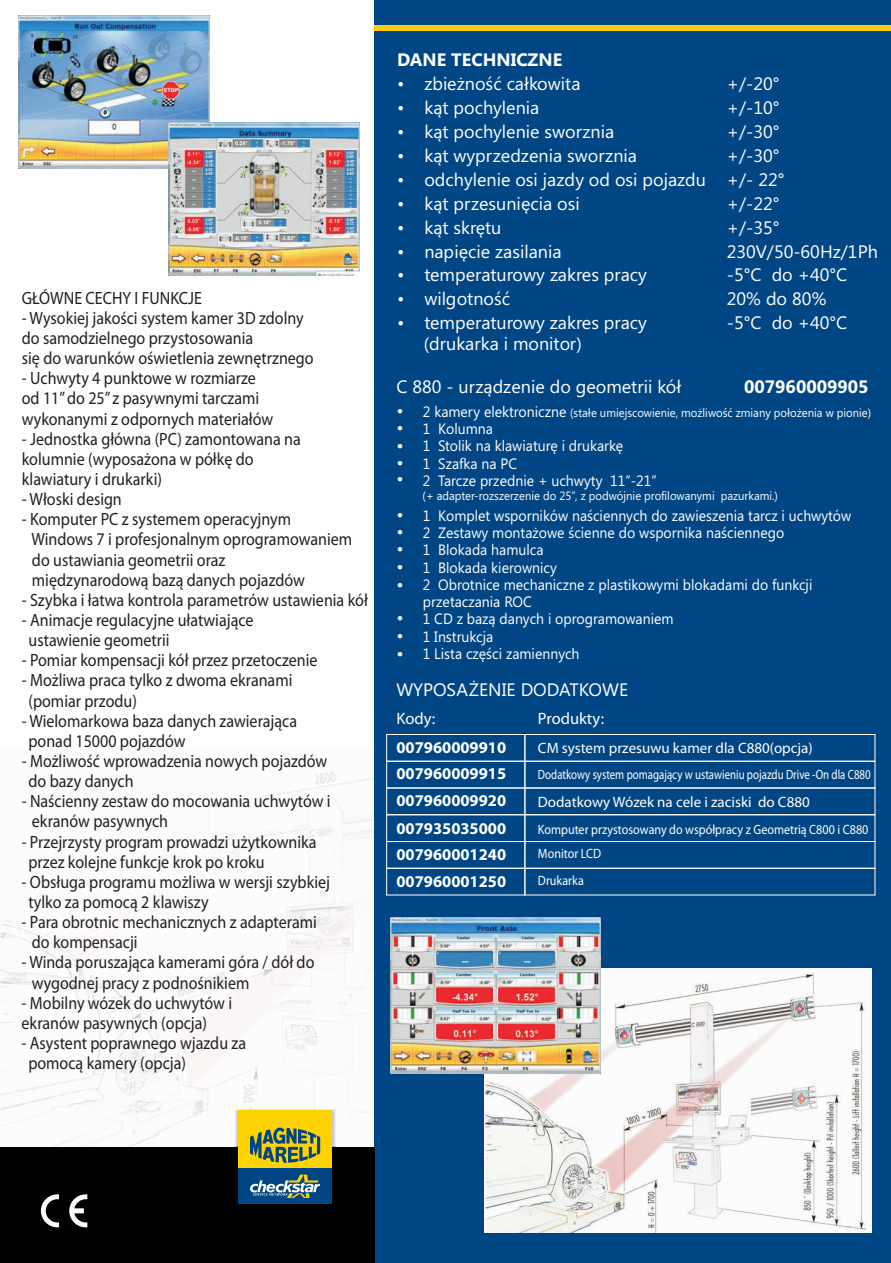
<style>
.page{position:relative;width:891px;height:1263px;background:#fff}
.page>*{position:absolute;margin:0;border:0;box-sizing:border-box;transform-origin:0 0}
.t1{font:18px/18px "Segoe UI";color:#fff}
.t2{font:700 18px "Segoe UI";color:#fff}
.t3{font:17.85px/20.1px "Myriad Pro";color:#231f20;scale:.9 1}
.t4{font:700 16.5px/26.4px "Myriad Pro";color:#fff;text-align:justify}
.t5{font:16.5px "Myriad Pro";color:#fff}
.t6{font:15px/17.2px "Segoe UI";color:#fff;scale:.94 1}
.t7{font:15px "Myriad Pro";color:#fff}
.t8{font:13.5px "Myriad Pro";color:#fff;scale:.89 1}
.t9{font:13.5px "Myriad Pro";color:#fff;scale:.8 1}
.t10{font:12px "Segoe UI";color:#fff;scale:.94 1}
.s1{font-size:15px}
</style>
<div class="page">
<img style="left:0;top:749px;width:375px;height:398px">
<div style="left:375px;top:0;width:516px;height:1263px;background:#004684"></div>
<div style="left:0;top:1147px;width:375px;height:116px;background:#000"></div>
<svg style="left:41px;top:1194px;width:18px;height:33px"></svg>
<svg style="left:69px;top:1194px;width:18px;height:33px"></svg>
<div style="left:375px;top:25px;width:516px;height:6px;background:#feca0a"></div>
<img style="left:235px;top:1110px;width:100px;height:37px">
<div style="left:238px;top:1110px;width:94px;height:59px;background:#fed304"></div>
<div style="left:238px;top:1169px;width:94px;height:35px;background:#004684"></div>
<svg style="left:250px;top:1128px;width:70px;height:35px"></svg>
<svg style="left:250px;top:1175px;width:70px;height:23px"></svg>
<img style="left:18px;top:16px;width:191px;height:153px">
<img style="left:168px;top:122px;width:192px;height:154px">
<div style="left:386px;top:734px;width:139px;height:27px;border:1px solid #fff"></div>
<div style="left:525px;top:734px;width:350px;height:27px;border:1px solid #fff"></div>
<div style="left:386px;top:761px;width:139px;height:27px;border:1px solid #fff"></div>
<div style="left:386px;top:788px;width:139px;height:27px;border:1px solid #fff"></div>
<div style="left:525px;top:761px;width:350px;height:27px;border:1px solid #fff"></div>
<div style="left:525px;top:788px;width:350px;height:27px;border:1px solid #fff"></div>
<img style="left:485px;top:968px;width:386px;height:265px">
<img style="left:391px;top:917px;width:210px;height:157px">
<div style="left:386px;top:841px;width:139px;height:27px;border:1px solid #fff"></div>
<div style="left:525px;top:841px;width:350px;height:27px;border:1px solid #fff"></div>
<div style="left:386px;top:868px;width:139px;height:27px;border:1px solid #fff"></div>
<div style="left:525px;top:868px;width:350px;height:27px;border:1px solid #fff"></div>
<p class="t3" style="left:22px;top:289px;width:202px">GŁÓWNE CECHY I FUNKCJE</p>
<p class="t3" style="left:22px;top:309px;width:326px">- Wysokiej jakości system kamer 3D zdolny do samodzielnego przystosowania<br>się do warunków oświetlenia zewnętrznego</p>
<p class="t3" style="left:22px;top:370px;width:281px">- Uchwyty 4 punktowe w rozmiarze od 11”do 25” z pasywnymi tarczami wykonanymi z odpornych materiałów</p>
<p class="t3" style="left:22px;top:430px;width:312px">- Jednostka główna (PC) zamontowana na kolumnie (wyposażona w półkę do klawiatury i drukarki)</p>
<p class="t3" style="left:22px;top:491px;width:113px">- Włoski design</p>
<p class="t3" style="left:31px;top:511px;width:358px;text-indent:-10px">- Komputer PC z systemem operacyjnym Windows 7 i profesjonalnym oprogramowaniem do ustawiania geometrii oraz<br>międzynarodową bazą danych pojazdów</p>
<p class="t3" style="left:22px;top:591px;width:386px">- Szybka i łatwa kontrola parametrów ustawienia kół</p>
<p class="t3" style="left:29px;top:611px;width:251px;text-indent:-7px">- Animacje regulacyjne ułatwiające ustawienie geometrii</p>
<p class="t3" style="left:22px;top:652px;width:330px">- Pomiar kompensacji kół przez przetoczenie</p>
<p class="t3" style="left:29px;top:672px;width:295px;text-indent:-7px">- Możliwa praca tylko z dwoma ekranami (pomiar przodu)</p>
<p class="t3" style="left:29px;top:712px;width:300px;text-indent:-7px">- Wielomarkowa baza danych zawierająca ponad 15000 pojazdów</p>
<p class="t3" style="left:28px;top:752px;width:334px;text-indent:-7px">- Możliwość wprowadzenia nowych pojazdów do bazy danych</p>
<p class="t3" style="left:32px;top:793px;width:334px;text-indent:-10px">- Naścienny zestaw do mocowania uchwytów i ekranów pasywnych</p>
<p class="t3" style="left:28px;top:833px;width:322px;text-indent:-7px">- Przejrzysty program prowadzi użytkownika przez kolejne funkcje krok po kroku</p>
<p class="t3" style="left:28px;top:873px;width:337px;text-indent:-7px">- Obsługa programu możliwa w wersji szybkiej tylko za pomocą 2 klawiszy</p>
<p class="t3" style="left:32px;top:914px;width:318px;text-indent:-10px">- Para obrotnic mechanicznych z adapterami do kompensacji</p>
<p class="t3" style="left:32px;top:954px;width:316px;text-indent:-10px">- Winda poruszająca kamerami góra / dół do wygodnej pracy z podnośnikiem</p>
<p class="t3" style="left:22px;top:994px;width:236px">- Mobilny wózek do uchwytów i ekranów pasywnych (opcja)</p>
<p class="t3" style="left:28px;top:1034px;width:243px;text-indent:-7px">- Asystent poprawnego wjazdu za pomocą kamery (opcja)</p>
<p class="t2" style="left:397px;top:53px;width:167px">DANE TECHNICZNE</p>
<p class="t1" style="left:397px;top:76px;width:185px">• zbieżność całkowita</p>
<p class="t1" style="left:727px;top:76px;width:54px">+/-20°</p>
<p class="t1" style="left:397px;top:100px;width:144px">• kąt pochylenia</p>
<p class="t1" style="left:727px;top:100px;width:54px">+/-10°</p>
<p class="t1" style="left:397px;top:124px;width:219px">• kąt pochylenie sworznia</p>
<p class="t1" style="left:727px;top:124px;width:54px">+/-30°</p>
<p class="t1" style="left:397px;top:148px;width:241px">• kąt wyprzedzenia sworznia</p>
<p class="t1" style="left:727px;top:148px;width:54px">+/-30°</p>
<p class="t1" style="left:397px;top:172px;width:389px">• odchylenie osi jazdy od osi pojazdu +/- 22°</p>
<p class="t1" style="left:397px;top:196px;width:184px">• kąt przesunięcia osi</p>
<p class="t1" style="left:727px;top:196px;width:54px">+/-22°</p>
<p class="t1" style="left:397px;top:220px;width:106px">• kąt skrętu</p>
<p class="t1" style="left:727px;top:220px;width:54px">+/-35°</p>
<p class="t1" style="left:397px;top:244px;width:166px">• napięcie zasilania</p>
<p class="t1" style="left:727px;top:244px;width:153px">230V/50-60Hz/1Ph</p>
<p class="t1" style="left:397px;top:268px;width:251px">• temperaturowy zakres pracy</p>
<p class="t1" style="left:727px;top:268px;width:122px">-5°C do +40°C</p>
<p class="t1" style="left:397px;top:292px;width:114px">• wilgotność</p>
<p class="t1" style="left:727px;top:292px;width:101px">20% do 80%</p>
<p class="t1" style="left:424px;top:314px;width:225px;line-height:20.9px;text-indent:-27px">• temperaturowy zakres pracy (drukarka i monitor)</p>
<p class="t1" style="left:727px;top:316px;width:122px">-5°C do +40°C</p>
<p class="t1" style="left:396px;top:379px;width:287px">C 880 - urządzenie do geometrii kół</p>
<p class="t2" style="left:744px;top:380px;width:126px">007960009905</p>
<p class="t1" style="left:396px;top:395px;width:9px;line-height:35.1px">• •</p>
<p class="t1" style="left:396px;top:456px;width:9px;line-height:16.4px">• •</p>
<p class="t1" style="left:396px;top:508px;width:9px">•</p>
<p class="t10" style="left:423px;top:408px;width:478px"><span class="s1">2 kamery elektroniczne</span> (stałe umiejscowienie, możliwość zmiany położenia w pionie)</p>
<p class="t6" style="left:423px;top:422px;width:250px">1 Kolumna<br>1 Stolik na klawiaturę i drukarkę<br>1 Szafka na PC<br>2 Tarcze przednie + uchwyty 11”-21”</p>
<p class="t6" style="left:423px;top:508px;width:457px">1 Komplet wsporników naściennych do zawieszenia tarcz i uchwytów 2 Zestawy montażowe ścienne do wspornika naściennego<br>1 Blokada hamulca<br>1 Blokada kierownicy<br>2 Obrotnice mechaniczne z plastikowymi blokadami do funkcji przetaczania ROC<br>1 CD z bazą danych i oprogramowaniem<br>1 Instrukcja<br>1 Lista części zamiennych</p>
<p class="t1" style="left:396px;top:420px;width:9px">•</p>
<p class="t10" style="left:423px;top:491px;width:380px">(+ adapter-rozszerzenie do 25”, z podwójnie profilowanymi pazurkami.)</p>
<p class="t1" style="left:396px;top:524px;width:9px;text-align:justify">• • • •</p>
<p class="t1" style="left:396px;top:610px;width:9px;text-align:justify">• • •</p>
<p class="t1" style="left:396px;top:682px;width:233px">WYPOSAŻENIE DODATKOWE</p>
<p class="t5" style="left:396px;top:711px;width:40px">Kody:</p>
<p class="t5" style="left:538px;top:711px;width:68px">Produkty:</p>
<p class="t4" style="left:396px;top:735px;width:111px">007960009910<br>007960009915<br>007960009920</p>
<p class="t7" style="left:538px;top:741px;width:276px">CM system przesuwu kamer dla C880(opcja)</p>
<p class="t9" style="left:538px;top:769px;width:418px">Dodatkowy system pomagający w ustawieniu pojazdu Drive -On dla C880</p>
<p class="t7" style="left:538px;top:796px;width:273px">Dodatkowy Wózek na cele i zaciski do C880</p>
<p class="t4" style="left:396px;top:816px;width:111px">007935035000</p>
<p class="t8" style="left:538px;top:823px;width:373px">Komputer przystosowany do współpracy z Geometrią C800 i C880</p>
<p class="t4" style="left:396px;top:843px;width:111px">007960001240</p>
<p class="t8" style="left:538px;top:848px;width:73px">Monitor LCD</p>
<p class="t4" style="left:396px;top:870px;width:111px">007960001250</p>
<p class="t8" style="left:538px;top:875px;width:53px">Drukarka</p>
</div>
